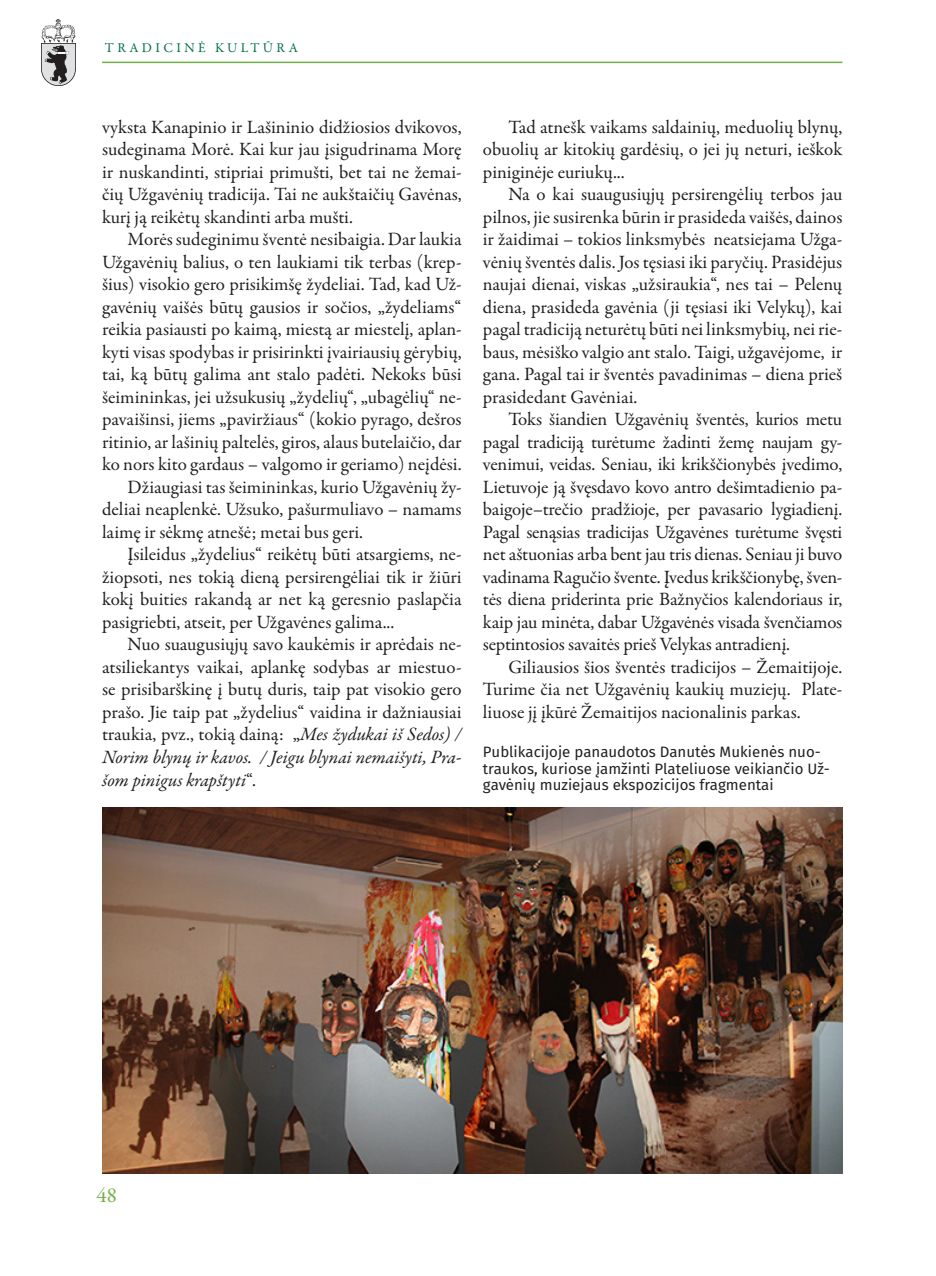
<style>
.page{position:relative;width:936px;height:1276px;background:#fff}
.page>*{position:absolute;margin:0;border:0;box-sizing:border-box;transform-origin:0 0}
.t1{font:21px "Garamond Premr Pro";color:#6fb048}
.tekstas{font:18.9px/22.5px "Garamond Premr Pro";letter-spacing:-.005em;color:#231f20;text-align:justify}
.parašas{font:15px/16.5px "Fira Sans";color:#231f20}
.t2{font:13.5px "Garamond Premr Pro";letter-spacing:.25em;color:#017045}
.s1{font-style:italic}
</style>
<div class="page">
<img style="left:41px;top:19px;width:35px;height:67px">
<hr style="left:102px;top:62px;width:740px;height:1px;background:#6fb048">
<img style="left:102px;top:807px;width:740px;height:367px">
<p class="t2" style="left:105px;top:39px;width:194px">TRADICINĖ KULTŪRA</p>
<p class="tekstas" style="left:102px;top:116px;width:361px">vyksta Kanapinio ir Lašininio didžiosios dvikovos, sudeginama Morė. Kai kur jau įsigudrinama Morę ir nuskandinti, stipriai primušti, bet tai ne žemai&shy;čių Užgavėnių tradicija. Tai ne aukštaičių Gavėnas, kurį ją reikėtų skandinti arba mušti.</p>
<p class="tekstas" style="left:102px;top:229px;width:361px;text-indent:26px">Morės sudeginimu šventė nesibaigia. Dar laukia Užgavėnių balius, o ten laukiami tik terbas (krep&shy;šius) visokio gero prisikimšę žydeliai. Tad, kad Už&shy;gavėnių vaišės būtų gausios ir sočios, „žydeliams“ reikia pasiausti po kaimą, miestą ar miestelį, aplan&shy;kyti visas spodybas ir prisirinkti įvairiausių gėrybių, tai, ką būtų galima ant stalo padėti. Nekoks būsi šeimininkas, jei užsukusių „žydelių“, „ubagėlių“ ne&shy;pavaišinsi, jiems „paviržiaus“ (kokio pyrago, dešros ritinio, ar lašinių paltelės, giros, alaus butelaičio, dar ko nors kito gardaus – valgomo ir geriamo) neįdėsi.</p>
<p class="tekstas" style="left:102px;top:476px;width:361px;text-indent:26px">Džiaugiasi tas šeimininkas, kurio Užgavėnių žy&shy;deliai neaplenkė. Užsuko, pašurmuliavo – namams laimę ir sėkmę atnešė; metai bus geri.</p>
<p class="tekstas" style="left:102px;top:544px;width:361px;text-indent:26px">Įsileidus „žydelius“ reikėtų būti atsargiems, ne&shy;žiopsoti, nes tokią dieną persirengėliai tik ir žiūri kokį buities rakandą ar net ką geresnio paslapčia pasigriebti, atseit, per Užgavėnes galima...</p>
<p class="tekstas" style="left:102px;top:634px;width:361px;text-indent:26px">Nuo suaugusiųjų savo kaukėmis ir aprėdais ne&shy;atsiliekantys vaikai, aplankę sodybas ar miestuo&shy;se prisibarškinę į butų duris, taip pat visokio gero prašo. Jie taip pat „žydelius“ vaidina ir dažniausiai traukia, pvz., tokią dainą: „<span class="s1">Mes žydukai iš Sedos) / Norim blynų ir kavos. / Jeigu blynai nemaišyti, Pra&shy;šom pinigus krapštyti</span>“.</p>
<p class="tekstas" style="left:483px;top:116px;width:361px;text-indent:26px">Tad atnešk vaikams saldainių, meduolių blynų, obuolių ar kitokių gardėsių, o jei jų neturi, ieškok piniginėje euriukų...</p>
<p class="tekstas" style="left:483px;top:184px;width:361px;text-indent:26px">Na o kai suaugusiųjų persirengėlių terbos jau pilnos, jie susirenka būrin ir prasideda vaišės, dainos ir žaidimai – tokios linksmybės neatsiejama Užga&shy;vėnių šventės dalis. Jos tęsiasi iki paryčių. Prasidėjus naujai dienai, viskas „užsiraukia“, nes tai – Pelenų diena, prasideda gavėnia (ji tęsiasi iki Velykų), kai pagal tradiciją neturėtų būti nei linksmybių, nei rie&shy;baus, mėsiško valgio ant stalo. Taigi, užgavėjome, ir gana. Pagal tai ir šventės pavadinimas – diena prieš prasidedant Gavėniai.</p>
<p class="tekstas" style="left:483px;top:409px;width:361px;text-indent:26px">Toks šiandien Užgavėnių šventės, kurios metu pagal tradiciją turėtume žadinti žemę naujam gy&shy;venimui, veidas. Seniau, iki krikščionybės įvedimo, Lietuvoje ją švęsdavo kovo antro dešimtadienio pa&shy;baigoje–trečio pradžioje, per pavasario lygiadienį.<br>Pagal senąsias tradicijas Užgavėnes turėtume švęsti net aštuonias arba bent jau tris dienas. Seniau ji buvo vadinama Ragučio švente. Įvedus krikščionybę, šven&shy;tės diena priderinta prie Bažnyčios kalendoriaus ir, kaip jau minėta, dabar Užgavėnės visada švenčiamos septintosios savaitės prieš Velykas antradienį.</p>
<p class="tekstas" style="left:483px;top:656px;width:361px;text-indent:26px">Giliausios šios šventės tradicijos – Žemaitijoje.<br>Turime čia net Užgavėnių kaukių muziejų. Plate&shy;liuose jį įkūrė Žemaitijos nacionalinis parkas.</p>
<p class="parašas" style="left:483px;top:744px;width:348px">Publikacijoje panaudotos Danutės Mukienės nuo&shy;traukos, kuriose įamžinti Plateliuose veikiančio Už&shy;gavėnių muziejaus ekspozicijos fragmentai</p>
<p class="t1" style="left:97px;top:1182px;width:22px">48</p>
</div>
